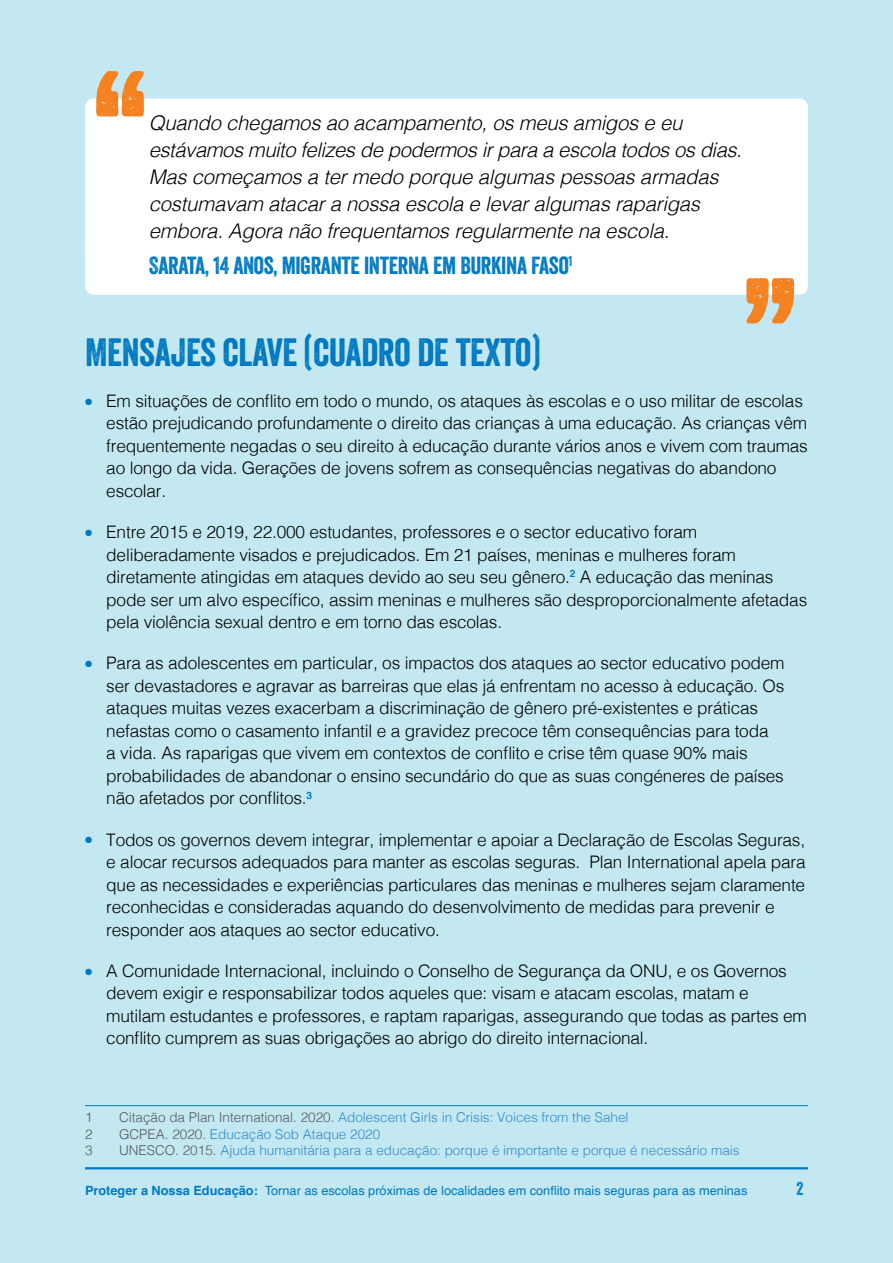
<style>
.page{position:relative;width:893px;height:1263px;background:#c3e8f1}
.page>*{position:absolute;margin:0;border:0;box-sizing:border-box;transform-origin:0 0}
.t1{font:38.25px "Veneer";letter-spacing:-.01em;color:#0079c1}
.t2{font:24px "Veneer";letter-spacing:-.015em;color:#0079c1}
.t3{font:italic 300 20.25px/27px "Helvetica";letter-spacing:-.01em;color:#000}
.t4{font:18px "Veneer";color:#0079c1}
.t5{font:300 17.25px/22.5px "Helvetica";letter-spacing:-.01em;color:#000}
.t6{font:300 13.5px "Helvetica";color:#328aca}
.t7{font:300 13.5px "Helvetica";color:#58595b}
.t8{font:12.75px "Helvetica";color:#0079c1}
.s1{color:#0079c1}
.s2{color:#58595b}
.s3{font-weight:700}
</style>
<div class="page">
<div style="left:85px;top:98px;width:723px;height:163px;background:#fff;border-radius:9px"></div>
<div style="left:85px;top:239px;width:723px;height:56px;background:#fff;border-radius:9px"></div>
<hr style="left:85px;top:1105px;width:723px;height:1px;background:#0079c1">
<hr style="left:85px;top:1167px;width:723px;height:2px;background:#0079c1">
<svg style="left:96px;top:71px;width:48px;height:46px"></svg>
<svg style="left:746px;top:278px;width:48px;height:46px"></svg>
<p class="t3" style="left:149px;top:108px;width:594px">Quando chegamos ao acampamento, os meus amigos e eu estávamos muito felizes de podermos ir para a escola todos os dias.<br>Mas começamos a ter medo porque algumas pessoas armadas costumavam atacar a nossa escola e levar algumas raparigas embora. Agora não frequentamos regularmente na escola.</p>
<h2 class="t2" style="left:149px;top:250px;width:425px">SARATA, 14 ANOS, MIGRANTE INTERNA EM BURKINA FASO<sup>1</sup></h2>
<h1 class="t1" style="left:85px;top:329px;width:457px">MENSAJES CLAVE (CUADRO DE TEXTO)</h1>
<p class="t5" style="left:106px;top:388px;width:703px;text-indent:-21px"><span class="s1">●</span> Em situações de conflito em todo o mundo, os ataques às escolas e o uso militar de escolas estão prejudicando profundamente o direito das crianças à uma educação. As crianças vêm frequentemente negadas o seu direito à educação durante vários anos e vivem com traumas ao longo da vida. Gerações de jovens sofrem as consequências negativas do abandono escolar.</p>
<p class="t5" style="left:106px;top:520px;width:702px;text-indent:-21px"><span class="s1">●</span> Entre 2015 e 2019, 22.000 estudantes, professores e o sector educativo foram deliberadamente visados e prejudicados. Em 21 países, meninas e mulheres foram diretamente atingidas em ataques devido ao seu seu gênero.<sup>2</sup> A educação das meninas pode ser um alvo específico, assim meninas e mulheres são desproporcionalmente afetadas pela violência sexual dentro e em torno das escolas.</p>
<p class="t5" style="left:106px;top:651px;width:680px;text-indent:-21px"><span class="s1">●</span> Para as adolescentes em particular, os impactos dos ataques ao sector educativo podem ser devastadores e agravar as barreiras que elas já enfrentam no acesso à educação. Os ataques muitas vezes exacerbam a discriminação de gênero pré-existentes e práticas nefastas como o casamento infantil e a gravidez precoce têm consequências para toda<br>a vida. As raparigas que vivem em contextos de conflito e crise têm quase 90% mais probabilidades de abandonar o ensino secundário do que as suas congéneres de países não afetados por conflitos.<sup>3</sup></p>
<p class="t5" style="left:106px;top:827px;width:701px;text-indent:-21px"><span class="s1">●</span> Todos os governos devem integrar, implementar e apoiar a Declaração de Escolas Seguras, e alocar recursos adequados para manter as escolas seguras. Plan International apela para que as necessidades e experiências particulares das meninas e mulheres sejam claramente reconhecidas e consideradas aquando do desenvolvimento de medidas para prevenir e responder aos ataques ao sector educativo.</p>
<p class="t5" style="left:106px;top:958px;width:702px;text-indent:-21px"><span class="s1">●</span> A Comunidade Internacional, incluindo o Conselho de Segurança da ONU, e os Governos devem exigir e responsabilizar todos aqueles que: visam e atacam escolas, matam e mutilam estudantes e professores, e raptam raparigas, assegurando que todas as partes em conflito cumprem as suas obrigações ao abrigo do direito internacional.</p>
<p class="t7" style="left:85px;top:1106px;width:9px">1</p>
<p class="t6" style="left:119px;top:1106px;width:511px"><span class="s2">Citação da Plan International. 2020.</span> Adolescent Girls in Crisis: Voices from the Sahel</p>
<p class="t7" style="left:85px;top:1122px;width:9px">2</p>
<p class="t6" style="left:119px;top:1122px;width:263px"><span class="s2">GCPEA. 2020.</span> Educação Sob Ataque 2020</p>
<p class="t7" style="left:85px;top:1139px;width:9px">3</p>
<p class="t6" style="left:119px;top:1139px;width:622px"><span class="s2">UNESCO. 2015.</span> Ajuda humanitária para a educação: porque é importante e porque é necessário mais</p>
<p class="t8" style="left:85px;top:1181px;width:664px"><span class="s3">Proteger a Nossa Educação:</span> Tornar as escolas próximas de localidades em conflito mais seguras para as meninas</p>
<p class="t4" style="left:796px;top:1178px;width:9px">2</p>
</div>
